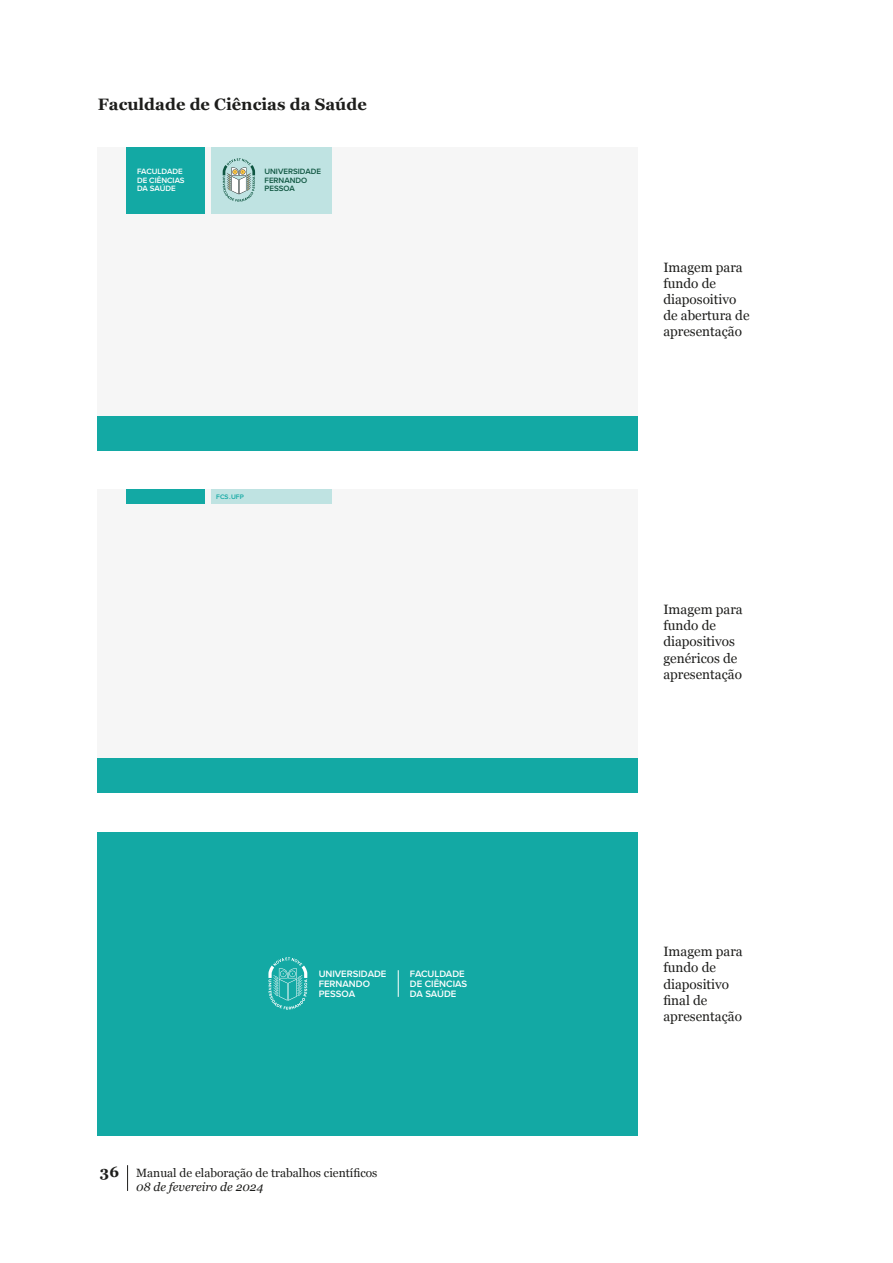
<style>
.page{position:relative;width:893px;height:1263px;background:#fff}
.page>*{position:absolute;margin:0;border:0;box-sizing:border-box;transform-origin:0 0}
.Titulo3{font:700 16.5px "Georgia";color:#1d1d1b}
.Texto{font:13.5px/16.2px "Georgia";color:#1d1d1b}
.t1{font:12px/14.4px "Georgia";color:#1d1d1b}
.t2{font:600 9.6px "Proxima Nova";color:#fff}
.t3{font:600 7.95px "Proxima Nova";color:#0f5641}
.t4{font:600 7.95px "Proxima Nova";color:#fff}
.t5{font:600 6.75px "Proxima Nova";color:#13a9a4}
.s1{font-weight:700;font-size:15px}
.s2{font-style:italic}
</style>
<div class="page">
<svg style="left:127px;top:1165px;width:1px;height:26px"></svg>
<div style="left:98px;top:832px;width:540px;height:303px;background:#13a9a4"></div>
<svg style="left:268px;top:957px;width:39px;height:53px"></svg>
<svg style="left:398px;top:970px;width:1px;height:27px"></svg>
<div style="left:98px;top:489px;width:540px;height:304px;background:#f6f6f6"></div>
<div style="left:98px;top:758px;width:540px;height:35px;background:#13a9a4"></div>
<div style="left:211px;top:489px;width:121px;height:14px;background:#bfe3e2"></div>
<div style="left:126px;top:489px;width:79px;height:14px;background:#13a9a4"></div>
<div style="left:98px;top:147px;width:540px;height:304px;background:#f6f6f6"></div>
<div style="left:98px;top:416px;width:540px;height:35px;background:#13a9a4"></div>
<div style="left:211px;top:147px;width:121px;height:66px;background:#bfe3e2"></div>
<svg style="left:223px;top:158px;width:32px;height:44px"></svg>
<div style="left:126px;top:147px;width:79px;height:66px;background:#13a9a4"></div>
<p class="Titulo3" style="left:98px;top:92px;width:271px">Faculdade de Ciências da Saúde</p>
<p class="t4" style="left:137px;top:166px;width:47px">FACULDADE</p>
<p class="t4" style="left:137px;top:174px;width:49px">DE CIÊNCIAS</p>
<p class="t4" style="left:137px;top:182px;width:40px">DA SAÚDE</p>
<p class="t3" style="left:265px;top:166px;width:58px">UNIVERSIDADE</p>
<p class="t3" style="left:265px;top:174px;width:44px">FERNANDO</p>
<p class="t3" style="left:265px;top:182px;width:32px">PESSOA</p>
<p class="t5" style="left:216px;top:491px;width:29px">FCS . UFP</p>
<p class="t2" style="left:319px;top:966px;width:69px">UNIVERSIDADE</p>
<p class="t2" style="left:319px;top:976px;width:53px">FERNANDO</p>
<p class="t2" style="left:319px;top:986px;width:38px">PESSOA</p>
<p class="t2" style="left:410px;top:966px;width:56px">FACULDADE</p>
<p class="t2" style="left:410px;top:976px;width:59px">DE CIÊNCIAS</p>
<p class="t2" style="left:410px;top:986px;width:48px">DA SAÚDE</p>
<p class="t1" style="left:136px;top:1165px;width:243px;text-indent:-36px"><span class="s1">36</span> Manual de elaboração de trabalhos científicos<br><span class="s2">08 de fevereiro de 2024</span></p>
<p class="Texto" style="left:663px;top:258px;width:88px">Imagem para fundo de diaposoitivo de abertura de apresentação</p>
<p class="Texto" style="left:663px;top:601px;width:81px">Imagem para fundo de diapositivos genéricos de apresentação</p>
<p class="Texto" style="left:663px;top:943px;width:81px">Imagem para fundo de diapositivo final de apresentação</p>
</div>
